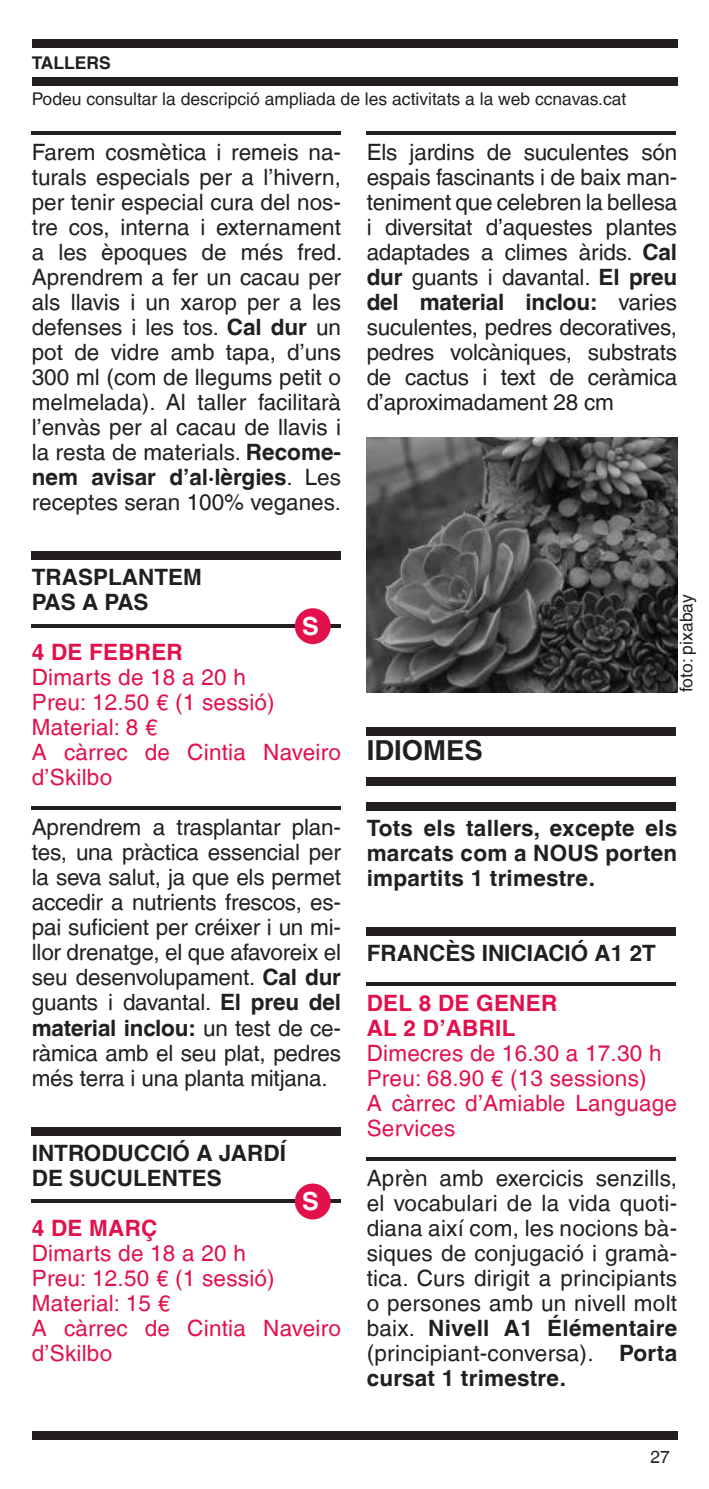
<style>
.page{position:relative;width:709px;height:1489px;background:#fff}
.page>*{position:absolute;margin:0;border:0;box-sizing:border-box;transform-origin:0 0}
.t1{font:700 27.5px "Helvetica LT";color:#231f20}
.t2{font:700 25px "Helvetica LT";color:#fff}
.t3{font:22.5px/25px "Helvetica LT";letter-spacing:-.01em;color:#231f20;text-align:justify}
.t4{font:22.5px/25px "Helvetica LT";letter-spacing:.01em;color:#e2114c}
.t5{font:700 22.5px/25px "Helvetica LT";color:#231f20}
.t6{font:700 22.5px/25px "Helvetica LT";letter-spacing:.01em;color:#e2114c}
.t7{font:17.5px "Helvetica LT";color:#231f20}
.t8{font:700 17.5px "Helvetica LT";color:#231f20}
.s1{font-weight:700}
</style>
<div class="page">
<div style="left:32px;top:1431px;width:645px;height:8px;background:#231f20"></div>
<div style="left:32px;top:39px;width:645px;height:8px;background:#231f20"></div>
<div style="left:32px;top:77px;width:645px;height:9px;background:#231f20"></div>
<hr style="left:32px;top:131px;width:309px;height:4px;background:#231f20">
<div style="left:32px;top:551px;width:309px;height:9px;background:#231f20"></div>
<hr style="left:32px;top:624px;width:309px;height:3px;background:#231f20">
<div style="left:295px;top:608px;width:36px;height:36px;background:#e2114c;border-radius:50%"></div>
<hr style="left:32px;top:806px;width:309px;height:4px;background:#231f20">
<div style="left:32px;top:1126px;width:309px;height:9px;background:#231f20"></div>
<hr style="left:32px;top:1199px;width:309px;height:3px;background:#231f20">
<div style="left:295px;top:1183px;width:36px;height:36px;background:#e2114c;border-radius:50%"></div>
<hr style="left:367px;top:131px;width:309px;height:4px;background:#231f20">
<div style="left:367px;top:726px;width:309px;height:9px;background:#231f20"></div>
<div style="left:367px;top:776px;width:309px;height:9px;background:#231f20"></div>
<div style="left:367px;top:801px;width:309px;height:9px;background:#231f20"></div>
<div style="left:367px;top:926px;width:309px;height:9px;background:#231f20"></div>
<svg style="left:367px;top:982px;width:309px;height:3px"></svg>
<svg style="left:367px;top:1157px;width:309px;height:3px"></svg>
<img style="left:367px;top:438px;width:310px;height:254px">
<p class="t8" style="left:32px;top:52px;width:81px">TALLERS</p>
<p class="t7" style="left:32px;top:88px;width:596px">Podeu consultar la descripció ampliada de les activitats a la web ccnavas.cat</p>
<p class="t3" style="left:32px;top:139px;width:312px">Farem cosmètica i remeis na&shy;turals especials per a l’hivern, per tenir especial cura del nos&shy;tre cos, interna i externament a les èpoques de més fred.<br>Aprendrem a fer un cacau per als llavis i un xarop per a les defenses i les tos. <span class="s1">Cal dur</span> un pot de vidre amb tapa, d’uns 300 ml (com de llegums petit o melmelada). Al taller facilitarà l’envàs per al cacau de llavis i la resta de materials. <span class="s1">Recome&shy;nem avisar d’al·lèrgies</span>. Les receptes seran 100% veganes.</p>
<p class="t5" style="left:32px;top:564px;width:171px">TRASPLANTEM<br>PAS A PAS</p>
<p class="t2" style="left:302px;top:610px;width:18px">S</p>
<p class="t6" style="left:32px;top:639px;width:153px">4 DE FEBRER</p>
<p class="t4" style="left:32px;top:664px;width:311px">Dimarts de 18 a 20 h<br>Preu: 12.50 € (1 sessió)<br>Material: 8 €<br>A càrrec de Cintia Naveiro d’Skilbo</p>
<p class="t3" style="left:32px;top:814px;width:311px">Aprendrem a trasplantar plan&shy;tes, una pràctica essencial per la seva salut, ja que els permet accedir a nutrients frescos, es&shy;pai suficient per créixer i un mi&shy;llor drenatge, el que afavoreix el seu desenvolupament. <span class="s1">Cal dur </span>guants i davantal. <span class="s1">El preu del material inclou:</span> un test de ce&shy;ràmica amb el seu plat, pedres més terra i una planta mitjana.</p>
<p class="t5" style="left:32px;top:1139px;width:256px">INTRODUCCIÓ A JARDÍ<br>DE SUCULENTES</p>
<p class="t2" style="left:302px;top:1185px;width:18px">S</p>
<p class="t6" style="left:32px;top:1214px;width:127px">4 DE MARÇ</p>
<p class="t4" style="left:32px;top:1240px;width:311px">Dimarts de 18 a 20 h<br>Preu: 12.50 € (1 sessió)<br>Material: 15 €<br>A càrrec de Cintia Naveiro d’Skilbo</p>
<p class="t3" style="left:367px;top:140px;width:312px">Els jardins de suculentes són espais fascinants i de baix man&shy;teniment que celebren la bellesa i diversitat d’aquestes plantes adaptades a climes àrids. <span class="s1">Cal dur</span> guants i davantal. <span class="s1">El preu del material inclou:</span> varies suculentes, pedres decoratives, pedres volcàniques, substrats de cactus i text de ceràmica d’aproximadament 28 cm</p>
<p class="t1" style="left:367px;top:734px;width:118px">IDIOMES</p>
<p class="t7" style="left:676px;top:692px;width:99px;rotate:-90deg">foto: pixabay</p>
<p class="t5" style="left:367px;top:814px;width:312px;text-align:justify">Tots els tallers, excepte els marcats com a NOUS porten impartits 1 trimestre.</p>
<p class="t5" style="left:367px;top:939px;width:291px">FRANCÈS INICIACIÓ A1 2T</p>
<p class="t6" style="left:367px;top:989px;width:192px">DEL 8 DE GENER<br>AL 2 D’ABRIL</p>
<p class="t4" style="left:367px;top:1040px;width:312px">Dimecres de 16.30 a 17.30 h<br>Preu: 68.90 € (13 sessions)<br>A càrrec d’Amiable Language<br>Services</p>
<p class="t3" style="left:367px;top:1165px;width:312px">Aprèn amb exercicis senzills, el vocabulari de la vida quoti&shy;diana així com, les nocions bà&shy;siques de conjugació i gramà&shy;tica. Curs dirigit a principiants o persones amb un nivell molt baix. <span class="s1">Nivell A1 Élémentaire </span>(principiant-conversa). <span class="s1">Porta cursat 1 trimestre.</span></p>
<p class="t7" style="left:650px;top:1445px;width:21px">27</p>
</div>
